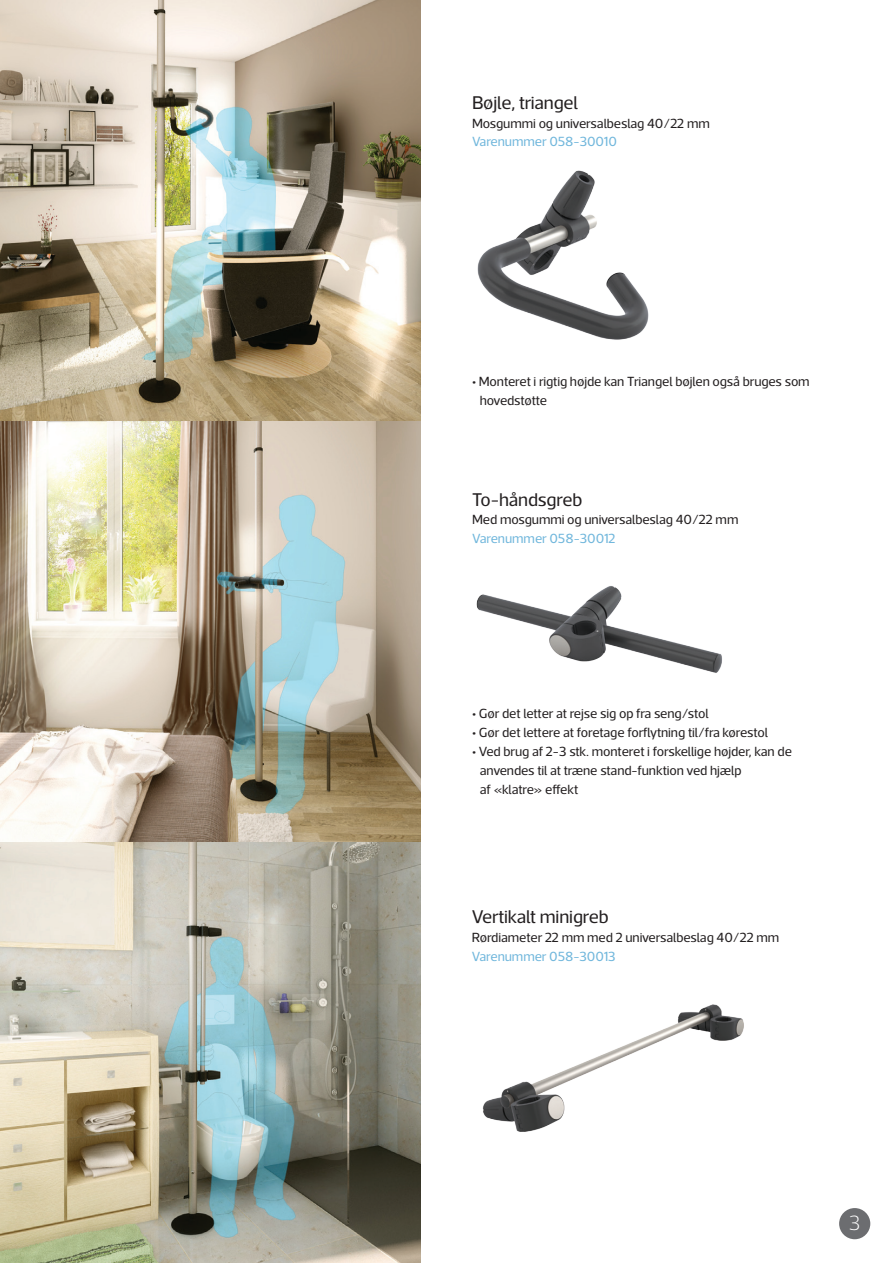
<style>
.page{position:relative;width:893px;height:1263px;background:#fff}
.page>*{position:absolute;margin:0;border:0;box-sizing:border-box;transform-origin:0 0}
.t1{font:200 21px "Acto";color:#fff}
.t2{font:18.75px "Acto";letter-spacing:-.01em;color:#231f20}
.t3{font:13.5px/18.9px "Acto";letter-spacing:-.01em;color:#231f20}
.t4{font:13.5px "Acto";letter-spacing:-.005em;color:#71b7dc}
</style>
<div class="page">
<img style="left:0;top:0;width:421px;height:1263px">
<img style="left:477px;top:170px;width:172px;height:170px">
<img style="left:476px;top:586px;width:246px;height:87px">
<img style="left:482px;top:1004px;width:262px;height:128px">
<div style="left:839px;top:1208px;width:31px;height:31px;background:#6c6d70;border-radius:50%"></div>
<h2 class="t2" style="left:472px;top:91px;width:108px">Bøjle, triangel</h2>
<p class="t3" style="left:472px;top:113px;width:239px">Mosgummi og universalbeslag 40/22 mm</p>
<p class="t4" style="left:472px;top:134px;width:146px">Varenummer 058-30010</p>
<p class="t3" style="left:480px;top:372px;width:332px;text-indent:-8px">• Monteret i rigtig højde kan Triangel bøjlen også bruges som hovedstøtte</p>
<h2 class="t2" style="left:472px;top:488px;width:112px">To-håndsgreb</h2>
<p class="t3" style="left:472px;top:510px;width:268px">Med mosgummi og universalbeslag 40/22 mm</p>
<p class="t4" style="left:472px;top:531px;width:145px">Varenummer 058-30012</p>
<p class="t3" style="left:472px;top:704px;width:238px">• Gør det letter at rejse sig op fra seng/stol</p>
<p class="t3" style="left:472px;top:723px;width:297px">• Gør det lettere at foretage forflytning til/fra kørestol</p>
<p class="t3" style="left:480px;top:742px;width:314px;text-indent:-8px">• Ved brug af 2-3 stk. monteret i forskellige højder, kan de anvendes til at træne stand-funktion ved hjælp<br>af «klatre» effekt</p>
<h2 class="t2" style="left:472px;top:906px;width:139px">Vertikalt minigreb</h2>
<p class="t3" style="left:472px;top:928px;width:309px">Rørdiameter 22 mm med 2 universalbeslag 40/22 mm</p>
<p class="t4" style="left:472px;top:948px;width:145px">Varenummer 058-30013</p>
<h1 class="t1" style="left:849px;top:1211px;width:13px">3</h1>
</div>
